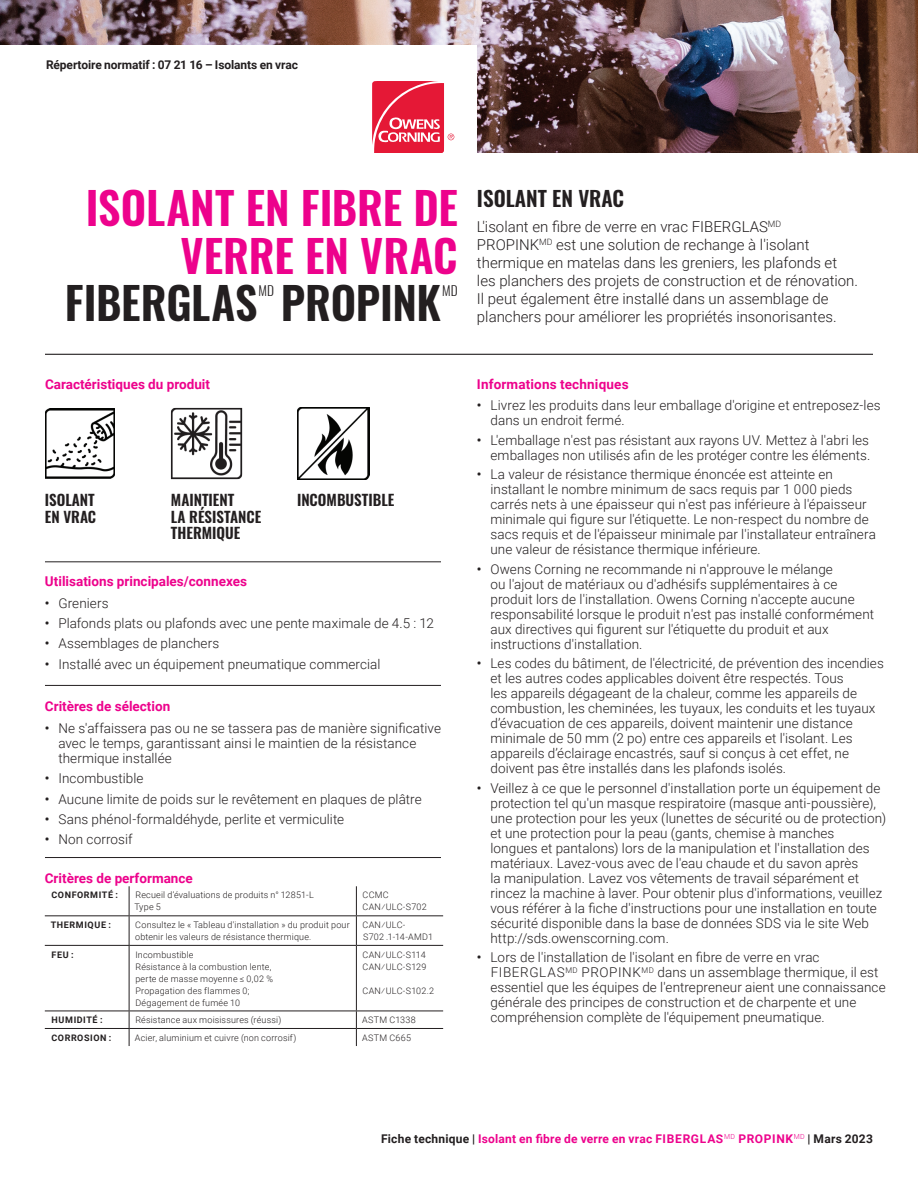
<style>
.page{position:relative;width:918px;height:1188px;background:#fff}
.page>*{position:absolute;margin:0;border:0;box-sizing:border-box;transform-origin:0 0}
.t1{font:600 44.4px/47.2px "Oswald";color:#ed028c;text-align:right}
.t2{font:600 44.4px "Oswald";letter-spacing:-.005em;color:#231f20}
.t3{font:600 21px "Oswald";color:#231f20}
.t4{font:300 15px/18px "Roboto";color:#231f20}
.t5{font:600 15px/16.5px "Oswald";color:#231f20}
.t6{font:300 13.5px/15px "Roboto";letter-spacing:.005em;color:#231f20}
.t7{font:700 13.5px "Roboto";color:#ed028c}
.t8{font:300 13.35px "Oswald";color:#231f20}
.t9{font:700 12px "Roboto";letter-spacing:.02em;color:#ed028c}
.t10{font:700 12px "Roboto";letter-spacing:-.01em;color:#231f20}
.t11{font:300 9px/12px "Roboto";letter-spacing:.02em;color:#231f20}
.t12{font:700 9px "Roboto";letter-spacing:.065em;color:#231f20}
.s1{font-weight:500}
.s2{color:#231f20}
</style>
<div class="page">
<hr style="left:45px;top:354px;width:828px;height:1px;background:#231f20">
<hr style="left:45px;top:561px;width:396px;height:1px;background:#231f20">
<hr style="left:45px;top:685px;width:396px;height:1px;background:#231f20">
<hr style="left:45px;top:857px;width:396px;height:1px;background:#231f20">
<img style="left:0;top:0;width:918px;height:153px">
<hr style="left:45px;top:915px;width:84px;height:1px;background:#231f20">
<hr style="left:356px;top:915px;width:87px;height:1px;background:#231f20">
<hr style="left:45px;top:945px;width:84px;height:1px;background:#231f20">
<hr style="left:129px;top:945px;width:227px;height:1px;background:#231f20">
<hr style="left:129px;top:946px;width:1px;height:65px;background:#231f20">
<hr style="left:356px;top:945px;width:87px;height:1px;background:#231f20">
<hr style="left:356px;top:946px;width:1px;height:65px;background:#231f20">
<hr style="left:45px;top:1011px;width:84px;height:1px;background:#231f20">
<hr style="left:129px;top:1011px;width:227px;height:1px;background:#231f20">
<hr style="left:356px;top:1011px;width:87px;height:1px;background:#231f20">
<svg style="left:129px;top:1011px;width:1px;height:35px"></svg>
<svg style="left:356px;top:1011px;width:1px;height:35px"></svg>
<svg style="left:129px;top:886px;width:1px;height:59px"></svg>
<svg style="left:356px;top:886px;width:1px;height:59px"></svg>
<hr style="left:129px;top:915px;width:227px;height:1px;background:#231f20">
<hr style="left:45px;top:1028px;width:84px;height:1px;background:#231f20">
<hr style="left:129px;top:1028px;width:227px;height:1px;background:#231f20">
<hr style="left:356px;top:1028px;width:87px;height:1px;background:#231f20">
<img style="left:45px;top:409px;width:70px;height:69px">
<img style="left:171px;top:408px;width:71px;height:71px">
<img style="left:297px;top:407px;width:73px;height:73px">
<p class="t10" style="left:46px;top:56px;width:254px">Répertoire normatif : 07 21 16 – Isolants en vrac</p>
<h1 class="t1" style="left:86px;top:188px;width:373px">ISOLANT EN FIBRE DE<br>VERRE EN VRAC</h1>
<h1 class="t2" style="left:65px;top:280px;width:194px">FIBERGLAS</h1>
<p class="t8" style="left:259px;top:278px;width:17px">MD</p>
<h1 class="t2" style="left:281px;top:280px;width:162px">PROPINK</h1>
<p class="t8" style="left:442px;top:278px;width:17px">MD</p>
<h2 class="t3" style="left:477px;top:187px;width:149px">ISOLANT EN VRAC</h2>
<p class="t4" style="left:477px;top:217px;width:383px">L'isolant en fibre de verre en vrac FIBERGLAS<sup>MD </sup>PROPINK<sup>MD</sup> est une solution de rechange à l'isolant thermique en matelas dans les greniers, les plafonds et les planchers des projets de construction et de rénovation.<br>Il peut également être installé dans un assemblage de planchers pour améliorer les propriétés insonorisantes.</p>
<p class="t7" style="left:45px;top:374px;width:167px">Caractéristiques du produit</p>
<p class="t5" style="left:45px;top:493px;width:53px">ISOLANT<br>EN VRAC</p>
<p class="t5" style="left:171px;top:493px;width:65px">MAINTIENT</p>
<p class="t5" style="left:297px;top:493px;width:99px">INCOMBUSTIBLE</p>
<p class="t5" style="left:171px;top:509px;width:92px">LA RÉSISTANCE<br>THERMIQUE</p>
<p class="t7" style="left:45px;top:572px;width:204px">Utilisations principales/connexes</p>
<p class="t6" style="left:45px;top:595px;width:65px"><span class="s1">•</span> Greniers</p>
<p class="t6" style="left:45px;top:615px;width:390px"><span class="s1">•</span> Plafonds plats ou plafonds avec une pente maximale de 4.5 : 12</p>
<p class="t6" style="left:45px;top:636px;width:176px"><span class="s1">•</span> Assemblages de planchers</p>
<p class="t6" style="left:45px;top:656px;width:337px"><span class="s1">•</span> Installé avec un équipement pneumatique commercial</p>
<p class="t7" style="left:45px;top:697px;width:127px">Critères de sélection</p>
<p class="t6" style="left:58px;top:720px;width:384px;text-indent:-14px"><span class="s1">•</span> Ne s'affaissera pas ou ne se tassera pas de manière significative avec le temps, garantissant ainsi le maintien de la résistance thermique installée</p>
<p class="t6" style="left:45px;top:770px;width:100px"><span class="s1">•</span> Incombustible</p>
<p class="t6" style="left:45px;top:791px;width:378px"><span class="s1">•</span> Aucune limite de poids sur le revêtement en plaques de plâtre</p>
<p class="t6" style="left:45px;top:811px;width:301px"><span class="s1">•</span> Sans phénol-formaldéhyde, perlite et vermiculite</p>
<p class="t6" style="left:45px;top:832px;width:89px"><span class="s1">•</span> Non corrosif</p>
<p class="t7" style="left:45px;top:868px;width:150px">Critères de performance</p>
<p class="t12" style="left:51px;top:889px;width:68px">CONFORMITÉ :</p>
<p class="t11" style="left:134px;top:889px;width:181px">Recueil d’évaluations de produits n° 12851-L<br>Type 5</p>
<p class="t11" style="left:363px;top:889px;width:66px">CCMC<br>CAN/ULC-S702</p>
<p class="t12" style="left:51px;top:918px;width:62px">THERMIQUE :</p>
<p class="t11" style="left:135px;top:918px;width:216px">Consultez le « Tableau d'installation » du produit pour obtenir les valeurs de résistance thermique.</p>
<p class="t11" style="left:363px;top:918px;width:72px">CAN/ULC-<br>S702 .1-14-AMD1</p>
<p class="t12" style="left:52px;top:948px;width:24px">FEU :</p>
<p class="t11" style="left:135px;top:948px;width:139px">Incombustible<br>Résistance à la combustion lente, perte de masse moyenne ≤ 0,02 %<br>Propagation des flammes 0;<br>Dégagement de fumée 10</p>
<p class="t11" style="left:363px;top:948px;width:65px">CAN/ULC-S114<br>CAN/ULC-S129</p>
<p class="t11" style="left:363px;top:984px;width:73px">CAN/ULC-S102.2</p>
<p class="t12" style="left:52px;top:1014px;width:52px">HUMIDITÉ :</p>
<p class="t11" style="left:135px;top:1014px;width:147px">Résistance aux moisissures (réussi)</p>
<p class="t11" style="left:362px;top:1014px;width:55px">ASTM C1338</p>
<p class="t12" style="left:51px;top:1031px;width:62px">CORROSION :</p>
<p class="t11" style="left:135px;top:1031px;width:163px">Acier, aluminium et cuivre (non corrosif)</p>
<p class="t11" style="left:362px;top:1031px;width:50px">ASTM C665</p>
<p class="t7" style="left:477px;top:374px;width:153px">Informations techniques</p>
<p class="t6" style="left:490px;top:398px;width:392px;text-indent:-14px"><span class="s1">•</span> Livrez les produits dans leur emballage d'origine et entreposez-les dans un endroit fermé.</p>
<p class="t6" style="left:477px;top:432px;width:395px;text-align:right"><span class="s1">•</span> L'emballage n'est pas résistant aux rayons UV. Mettez à l'abri les emballages non utilisés afin de les protéger contre les éléments.</p>
<p class="t6" style="left:490px;top:467px;width:387px;text-indent:-14px"><span class="s1">•</span> La valeur de résistance thermique énoncée est atteinte en installant le nombre minimum de sacs requis par 1 000 pieds carrés nets à une épaisseur qui n'est pas inférieure à l'épaisseur minimale qui figure sur l'étiquette. Le non-respect du nombre de sacs requis et de l'épaisseur minimale par l'installateur entraînera une valeur de résistance thermique inférieure.</p>
<p class="t6" style="left:490px;top:561px;width:385px;text-indent:-14px"><span class="s1">•</span> Owens Corning ne recommande ni n'approuve le mélange<br>ou l'ajout de matériaux ou d'adhésifs supplémentaires à ce produit lors de l'installation. Owens Corning n'accepte aucune responsabilité lorsque le produit n'est pas installé conformément aux directives qui figurent sur l'étiquette du produit et aux instructions d'installation.</p>
<p class="t6" style="left:490px;top:656px;width:395px;text-indent:-14px"><span class="s1">•</span> Les codes du bâtiment, de l'électricité, de prévention des incendies et les autres codes applicables doivent être respectés. Tous<br>les appareils dégageant de la chaleur, comme les appareils de combustion, les cheminées, les tuyaux, les conduits et les tuyaux d’évacuation de ces appareils, doivent maintenir une distance minimale de 50 mm (2 po) entre ces appareils et l'isolant. Les appareils d’éclairage encastrés, sauf si conçus à cet effet, ne doivent pas être installés dans les plafonds isolés.</p>
<p class="t6" style="left:490px;top:780px;width:397px;text-indent:-14px"><span class="s1">•</span> Veillez à ce que le personnel d'installation porte un équipement de protection tel qu'un masque respiratoire (masque anti-poussière), une protection pour les yeux (lunettes de sécurité ou de protection) et une protection pour la peau (gants, chemise à manches<br>longues et pantalons) lors de la manipulation et l'installation des matériaux. Lavez-vous avec de l'eau chaude et du savon après<br>la manipulation. Lavez vos vêtements de travail séparément et rincez la machine à laver. Pour obtenir plus d'informations, veuillez vous référer à la fiche d'instructions pour une installation en toute sécurité disponible dans la base de données SDS via le site Web http://sds.owenscorning.com.</p>
<p class="t6" style="left:490px;top:950px;width:397px;text-indent:-14px"><span class="s1">•</span> Lors de l'installation de l'isolant en fibre de verre en vrac FIBERGLAS<sup>MD</sup> PROPINK<sup>MD</sup> dans un assemblage thermique, il est essentiel que les équipes de l'entrepreneur aient une connaissance générale des principes de construction et de charpente et une compréhension complète de l'équipement pneumatique.</p>
<p class="t9" style="left:381px;top:1130px;width:493px"><span class="s2">Fiche technique |</span> Isolant en fibre de verre en vrac FIBERGLAS<sup>MD</sup> PROPINK<sup>MD</sup> <span class="s2">| Mars 2023</span></p>
</div>
